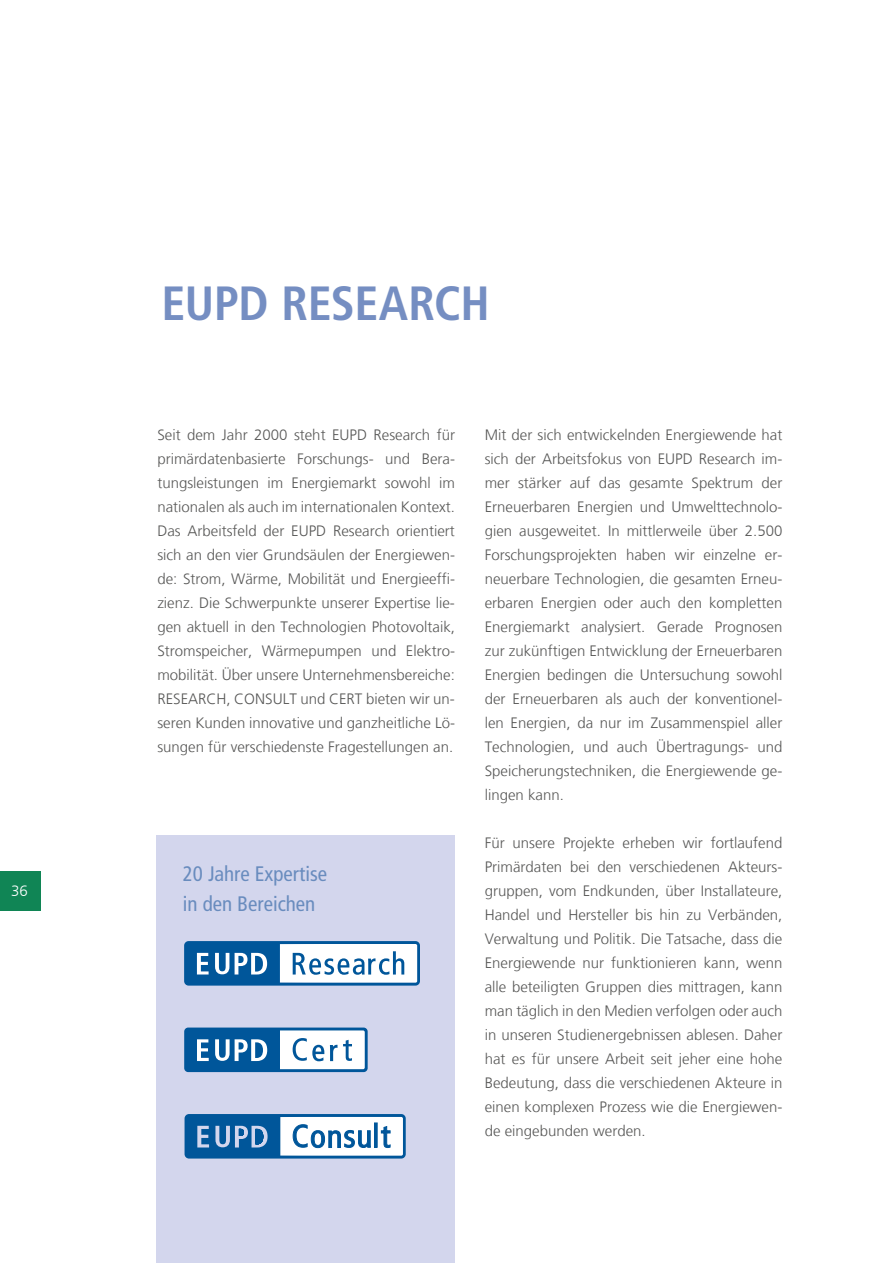
<style>
.page{position:relative;width:893px;height:1263px;background:#fff}
.page>*{position:absolute;margin:0;border:0;box-sizing:border-box;transform-origin:0 0}
.t1{font:700 condensed 48px "Frutiger LT";letter-spacing:-.01em;color:#758ec2}
.t2{font:condensed 21px/30px "Frutiger LT";color:#698cbe}
.t3{font:300 15px/24px "Frutiger LT";color:#575756;text-align:justify}
.t4{font:300 15px "Frutiger LT";color:#fff}
</style>
<div class="page">
<div style="left:0;top:872px;width:40px;height:39px;background:#108555"></div>
<div style="left:156px;top:835px;width:299px;height:428px;background:#d3d6ed"></div>
<div style="left:184px;top:1027px;width:184px;height:45px;background:#00569a;border-radius:4px"></div>
<svg style="left:197px;top:1039px;width:12px;height:22px"></svg>
<svg style="left:215px;top:1039px;width:52px;height:22px"></svg>
<svg style="left:280px;top:1030px;width:85px;height:39px;background:#dfe9f2"></svg>
<svg style="left:185px;top:1114px;width:221px;height:44px;background:#73a1c7"></svg>
<svg style="left:184px;top:941px;width:236px;height:44px;background:#81abcd"></svg>
<p class="t4" style="left:11px;top:885px;width:18px">36</p>
<h1 class="t1" style="left:162px;top:275px;width:330px">EUPD RESEARCH</h1>
<p class="t3" style="left:157px;top:423px;width:299px">Seit dem Jahr 2000 steht EUPD Research für primärdatenbasierte Forschungs- und Bera&shy;tungsleistungen im Energiemarkt sowohl im nationalen als auch im internationalen Kontext.<br>Das Arbeitsfeld der EUPD Research orientiert sich an den vier Grundsäulen der Energiewen&shy;de: Strom, Wärme, Mobilität und Energieeffi&shy;zienz. Die Schwerpunkte unserer Expertise lie&shy;gen aktuell in den Technologien Photovoltaik, Stromspeicher, Wärmepumpen und Elektro&shy;mobilität. Über unsere Unternehmensbereiche:<br>RESEARCH, CONSULT und CERT bieten wir un&shy;seren Kunden innovative und ganzheitliche Lö&shy;sungen für verschiedenste Fragestellungen an.</p>
<p class="t3" style="left:485px;top:423px;width:299px">Mit der sich entwickelnden Energiewende hat sich der Arbeitsfokus von EUPD Research im&shy;mer stärker auf das gesamte Spektrum der Erneuerbaren Energien und Umwelttechnolo&shy;gien ausgeweitet. In mittlerweile über 2.500<br>Forschungsprojekten haben wir einzelne er&shy;neuerbare Technologien, die gesamten Erneu&shy;erbaren Energien oder auch den kompletten Energiemarkt analysiert. Gerade Prognosen zur zukünftigen Entwicklung der Erneuerbaren Energien bedingen die Untersuchung sowohl der Erneuerbaren als auch der konventionel&shy;len Energien, da nur im Zusammenspiel aller Technologien, und auch Übertragungs- und Speicherungstechniken, die Energiewende ge&shy;lingen kann.</p>
<p class="t3" style="left:485px;top:831px;width:299px">Für unsere Projekte erheben wir fortlaufend Primärdaten bei den verschiedenen Akteurs&shy;gruppen, vom Endkunden, über Installateure, Handel und Hersteller bis hin zu Verbänden, Verwaltung und Politik. Die Tatsache, dass die Energiewende nur funktionieren kann, wenn alle beteiligten Gruppen dies mittragen, kann man täglich in den Medien verfolgen oder auch in unseren Studienergebnissen ablesen. Daher hat es für unsere Arbeit seit jeher eine hohe Bedeutung, dass die verschiedenen Akteure in einen komplexen Prozess wie die Energiewen&shy;de eingebunden werden.</p>
<h2 class="t2" style="left:183px;top:860px;width:146px">20 Jahre Expertise in den Bereichen</h2>
</div>
